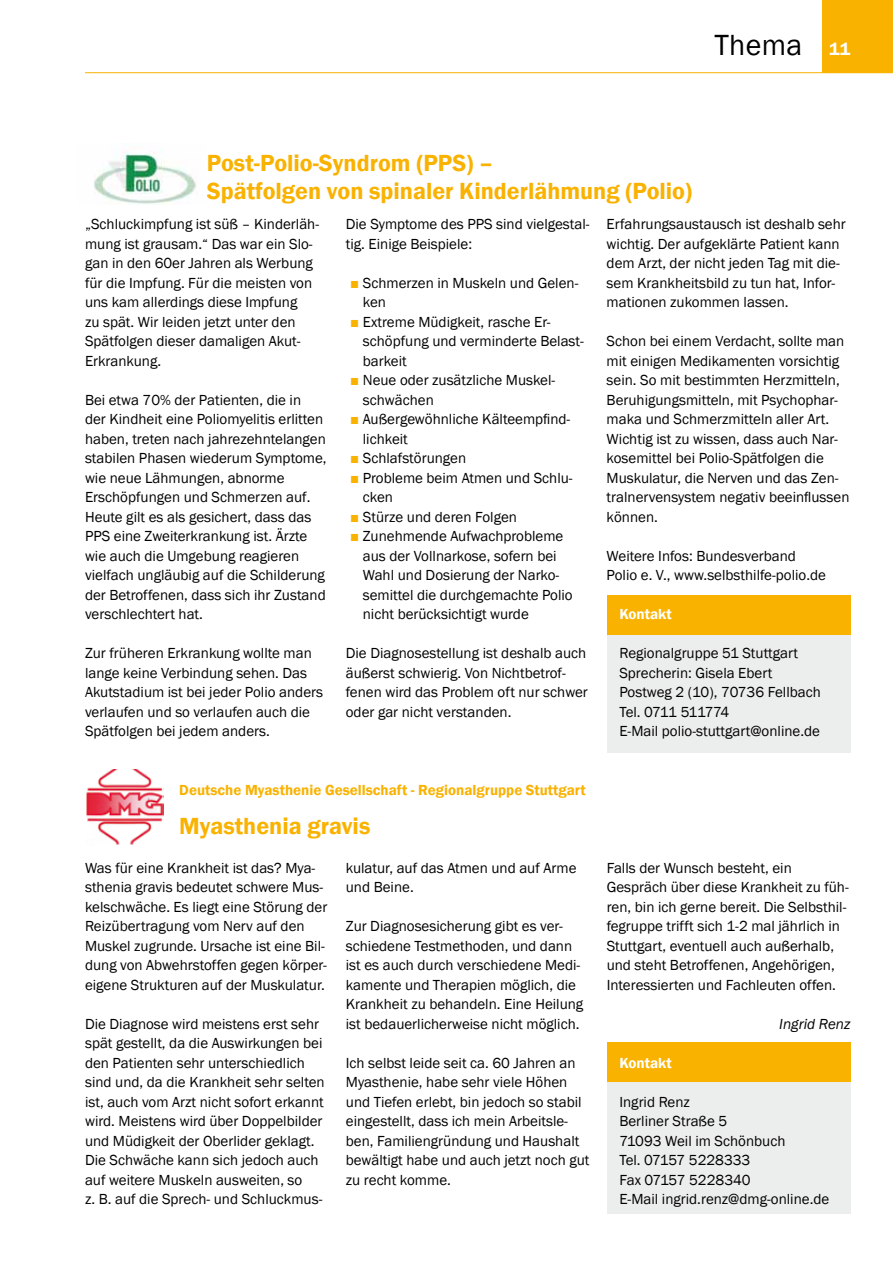
<style>
.page{position:relative;width:893px;height:1263px;background:#fff}
.page>*{position:absolute;margin:0;border:0;box-sizing:border-box;transform-origin:0 0}
.t1{font:30px "Franklin Gothic";letter-spacing:.01em;color:#000}
.t2{font:600 24px/28.8px "Franklin Gothic";color:#f9b200}
.t3{font:15px/19.5px "Franklin Gothic";color:#000}
.t4{font:600 15px "Franklin Gothic";color:#f9b200}
.t5{font:600 15px "Franklin Gothic";color:#fff}
.t6{font:italic 15px "Franklin Gothic";color:#000}
.s1{font-weight:600;font-size:18px;color:#fff}
.s2{color:#f9b200}
</style>
<div class="page">
<div style="left:822px;top:0;width:71px;height:73px;background:#f9b200"></div>
<hr style="left:85px;top:72px;width:808px;height:1px;background:#f9b200">
<div style="left:607px;top:634px;width:243px;height:119px;background:#eceded"></div>
<div style="left:607px;top:595px;width:243px;height:40px;background:#f9b200"></div>
<img style="left:94px;top:150px;width:103px;height:54px">
<div style="left:607px;top:1080px;width:243px;height:134px;background:#eceded"></div>
<div style="left:607px;top:1042px;width:243px;height:40px;background:#f9b200"></div>
<img style="left:86px;top:769px;width:77px;height:76px">
<h1 class="t1" style="left:714px;top:26px;width:138px">Thema <span class="s1">11</span></h1>
<h2 class="t2" style="left:207px;top:148px;width:487px">Post-Polio-Syndrom (PPS) –<br>Spätfolgen von spinaler Kinderlähmung (Polio)</h2>
<p class="t3" style="left:85px;top:215px;width:236px">„Schluckimpfung ist süß – Kinderläh&shy;mung ist grausam.“ Das war ein Slo&shy;gan in den 60er Jahren als Werbung für die Impfung. Für die meisten von uns kam allerdings diese Impfung<br>zu spät. Wir leiden jetzt unter den<br>Spätfolgen dieser damaligen Akut-<br>Erkrankung.</p>
<p class="t3" style="left:85px;top:390px;width:243px">Bei etwa 70% der Patienten, die in<br>der Kindheit eine Poliomyelitis erlitten haben, treten nach jahrezehntelangen stabilen Phasen wiederum Symptome, wie neue Lähmungen, abnorme Erschöpfungen und Schmerzen auf.<br>Heute gilt es als gesichert, dass das PPS eine Zweiterkrankung ist. Ärzte wie auch die Umgebung reagieren vielfach ungläubig auf die Schilderung der Betroffenen, dass sich ihr Zustand verschlechtert hat.</p>
<p class="t3" style="left:85px;top:644px;width:240px">Zur früheren Erkrankung wollte man lange keine Verbindung sehen. Das Akutstadium ist bei jeder Polio anders verlaufen und so verlaufen auch die Spätfolgen bei jedem anders.</p>
<p class="t3" style="left:346px;top:215px;width:245px">Die Symptome des PPS sind vielgestal&shy;tig. Einige Beispiele:</p>
<p class="t3" style="left:363px;top:273px;width:217px;text-indent:-13px"><span class="s2">■</span> Schmerzen in Muskeln und Gelen&shy;ken</p>
<p class="t3" style="left:363px;top:312px;width:223px;text-indent:-13px"><span class="s2">■</span> Extreme Müdigkeit, rasche Er&shy;schöpfung und verminderte Belast&shy;barkeit</p>
<p class="t3" style="left:363px;top:371px;width:194px;text-indent:-13px"><span class="s2">■</span> Neue oder zusätzliche Muskel&shy;schwächen</p>
<p class="t3" style="left:363px;top:410px;width:209px;text-indent:-13px"><span class="s2">■</span> Außergewöhnliche Kälteempfind&shy;lichkeit</p>
<p class="t3" style="left:350px;top:449px;width:118px"><span class="s2">■</span> Schlafstörungen</p>
<p class="t3" style="left:363px;top:468px;width:211px;text-indent:-13px"><span class="s2">■</span> Probleme beim Atmen und Schlu&shy;cken</p>
<p class="t3" style="left:350px;top:507px;width:168px"><span class="s2">■</span> Stürze und deren Folgen</p>
<p class="t3" style="left:363px;top:527px;width:211px;text-indent:-13px"><span class="s2">■</span> Zunehmende Aufwachprobleme aus der Vollnarkose, sofern bei<br>Wahl und Dosierung der Narko&shy;semittel die durchgemachte Polio nicht berücksichtigt wurde</p>
<p class="t3" style="left:346px;top:644px;width:244px">Die Diagnosestellung ist deshalb auch äußerst schwierig. Von Nichtbetrof&shy;fenen wird das Problem oft nur schwer oder gar nicht verstanden.</p>
<p class="t3" style="left:607px;top:215px;width:241px">Erfahrungsaustausch ist deshalb sehr wichtig. Der aufgeklärte Patient kann dem Arzt, der nicht jeden Tag mit die&shy;sem Krankheitsbild zu tun hat, Infor&shy;mationen zukommen lassen.</p>
<p class="t3" style="left:607px;top:332px;width:244px">Schon bei einem Verdacht, sollte man mit einigen Medikamenten vorsichtig sein. So mit bestimmten Herzmitteln, Beruhigungsmitteln, mit Psychophar&shy;maka und Schmerzmitteln aller Art.<br>Wichtig ist zu wissen, dass auch Nar&shy;kosemittel bei Polio-Spätfolgen die Muskulatur, die Nerven und das Zen&shy;tralnervensystem negativ beeinflussen können.</p>
<p class="t3" style="left:607px;top:546px;width:221px">Weitere Infos: Bundesverband<br>Polio e. V., www.selbsthilfe-polio.de</p>
<p class="t5" style="left:619px;top:605px;width:54px">Kontakt</p>
<p class="t3" style="left:619px;top:644px;width:203px">Regionalgruppe 51 Stuttgart<br>Sprecherin: Gisela Ebert<br>Postweg 2 (10), 70736 Fellbach<br>Tel. 0711 511774<br>E-Mail polio-stuttgart@online.de</p>
<p class="t4" style="left:179px;top:780px;width:408px">Deutsche Myasthenie Gesellschaft - Regionalgruppe Stuttgart</p>
<h2 class="t2" style="left:179px;top:811px;width:193px">Myasthenia gravis</h2>
<p class="t3" style="left:85px;top:858px;width:244px">Was für eine Krankheit ist das? Mya&shy;sthenia gravis bedeutet schwere Mus&shy;kelschwäche. Es liegt eine Störung der Reizübertragung vom Nerv auf den Muskel zugrunde. Ursache ist eine Bil&shy;dung von Abwehrstoffen gegen körper&shy;eigene Strukturen auf der Muskulatur.</p>
<p class="t3" style="left:85px;top:1014px;width:241px">Die Diagnose wird meistens erst sehr spät gestellt, da die Auswirkungen bei den Patienten sehr unterschiedlich sind und, da die Krankheit sehr selten ist, auch vom Arzt nicht sofort erkannt wird. Meistens wird über Doppelbilder und Müdigkeit der Oberlider geklagt.<br>Die Schwäche kann sich jedoch auch auf weitere Muskeln ausweiten, so<br>z. B. auf die Sprech- und Schluckmus-</p>
<p class="t3" style="left:346px;top:858px;width:232px">kulatur, auf das Atmen und auf Arme und Beine.</p>
<p class="t3" style="left:346px;top:917px;width:239px">Zur Diagnosesicherung gibt es ver&shy;schiedene Testmethoden, und dann ist es auch durch verschiedene Medi&shy;kamente und Therapien möglich, die Krankheit zu behandeln. Eine Heilung ist bedauerlicherweise nicht möglich.</p>
<p class="t3" style="left:346px;top:1053px;width:245px">Ich selbst leide seit ca. 60 Jahren an Myasthenie, habe sehr viele Höhen und Tiefen erlebt, bin jedoch so stabil eingestellt, dass ich mein Arbeitsle&shy;ben, Familiengründung und Haushalt bewältigt habe und auch jetzt noch gut zu recht komme.</p>
<p class="t3" style="left:607px;top:858px;width:244px">Falls der Wunsch besteht, ein Gespräch über diese Krankheit zu füh&shy;ren, bin ich gerne bereit. Die Selbsthil&shy;fegruppe trifft sich 1-2 mal jährlich in Stuttgart, eventuell auch außerhalb, und steht Betroffenen, Angehörigen, Interessierten und Fachleuten offen.</p>
<p class="t6" style="left:779px;top:1014px;width:73px">Ingrid Renz</p>
<p class="t5" style="left:619px;top:1053px;width:54px">Kontakt</p>
<p class="t3" style="left:619px;top:1092px;width:211px">Ingrid Renz<br>Berliner Straße 5<br>71093 Weil im Schönbuch<br>Tel. 07157 5228333<br>Fax 07157 5228340<br>E-Mail ingrid.renz@dmg-online.de</p>
</div>
